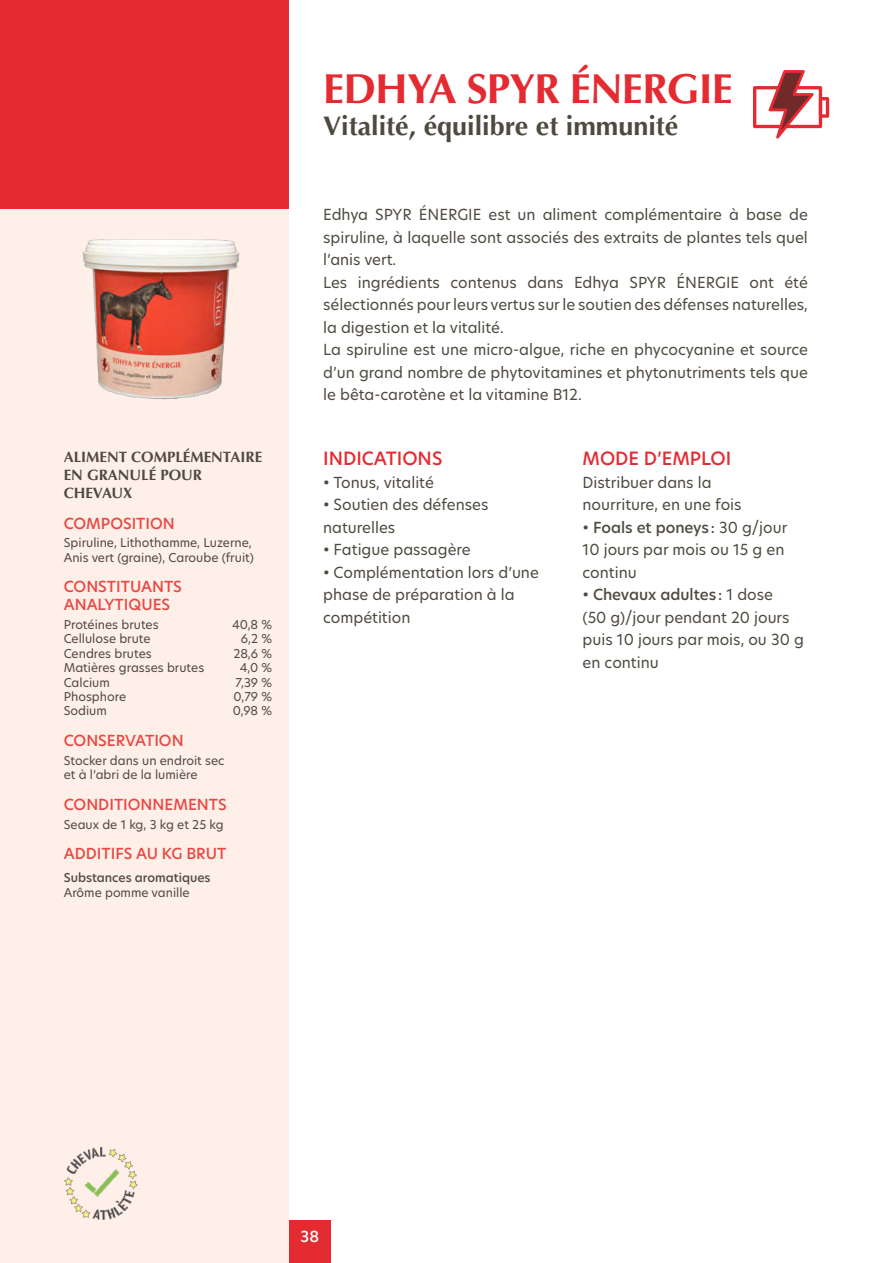
<style>
.page{position:relative;width:893px;height:1263px;background:#fff}
.page>*{position:absolute;margin:0;border:0;box-sizing:border-box;transform-origin:0 0}
.t1{font:700 42px "Optima LT Std";letter-spacing:-.02em;color:#e42b32}
.t2{font:700 27px "Optima LT Std";color:#4e4a40}
.t3{font:500 18px "New Hero";color:#e42b32}
.t4{font:15px/22.5px "New Hero";color:#4e4a40}
.t5{font:500 15px/18px "New Hero";color:#e84742}
.t6{font:700 15px/18px "Optima LT Std";color:#4e4a40}
.t7{font:500 15px "New Hero";color:#fff}
.t8{font:12px/14.4px "New Hero";color:#4e4a40}
.t9{font:500 12px "New Hero";color:#4e4a40}
.s1{font-weight:500}
</style>
<div class="page">
<div style="left:0;top:208px;width:289px;height:1055px;background:#feefe8"></div>
<div style="left:0;top:0;width:289px;height:208px;background:#e42b32"></div>
<div style="left:289px;top:1220px;width:42px;height:43px;background:#e42b32"></div>
<img style="left:82px;top:239px;width:158px;height:161px">
<img style="left:64px;top:1147px;width:74px;height:73px">
<svg style="left:753px;top:70px;width:76px;height:69px"></svg>
<p class="t6" style="left:64px;top:448px;width:200px">ALIMENT COMPLÉMENTAIRE<br>EN GRANULÉ POUR<br>CHEVAUX</p>
<p class="t5" style="left:64px;top:514px;width:113px">COMPOSITION</p>
<p class="t8" style="left:64px;top:535px;width:192px">Spiruline, Lithothamme, Luzerne,<br>Anis vert (graine), Caroube (fruit)</p>
<p class="t5" style="left:64px;top:578px;width:120px">CONSTITUANTS<br>ANALYTIQUES</p>
<p class="t8" style="left:64px;top:617px;width:96px">Protéines brutes</p>
<p class="t8" style="left:232px;top:617px;width:42px">40,8 %</p>
<p class="t8" style="left:64px;top:632px;width:88px">Cellulose brute</p>
<p class="t8" style="left:241px;top:632px;width:33px">6,2 %</p>
<p class="t8" style="left:64px;top:646px;width:89px">Cendres brutes</p>
<p class="t8" style="left:233px;top:646px;width:40px">28,6 %</p>
<p class="t8" style="left:64px;top:660px;width:142px">Matières grasses brutes</p>
<p class="t8" style="left:240px;top:660px;width:34px">4,0 %</p>
<p class="t8" style="left:64px;top:675px;width:48px">Calcium</p>
<p class="t8" style="left:236px;top:675px;width:38px">7,39 %</p>
<p class="t8" style="left:64px;top:689px;width:64px">Phosphore</p>
<p class="t8" style="left:234px;top:689px;width:40px">0,79 %</p>
<p class="t8" style="left:64px;top:704px;width:45px">Sodium</p>
<p class="t8" style="left:233px;top:704px;width:41px">0,98 %</p>
<p class="t5" style="left:64px;top:731px;width:121px">CONSERVATION</p>
<p class="t8" style="left:64px;top:753px;width:162px">Stocker dans un endroit sec et à l’abri de la lumière</p>
<p class="t5" style="left:64px;top:795px;width:164px">CONDITIONNEMENTS</p>
<p class="t8" style="left:64px;top:817px;width:161px">Seaux de 1 kg, 3 kg et 25 kg</p>
<p class="t5" style="left:64px;top:845px;width:164px">ADDITIFS AU KG BRUT</p>
<p class="t9" style="left:64px;top:870px;width:148px">Substances aromatiques</p>
<p class="t8" style="left:64px;top:885px;width:127px">Arôme pomme vanille</p>
<h1 class="t1" style="left:323px;top:64px;width:411px">EDHYA SPYR ÉNERGIE</h1>
<h2 class="t2" style="left:323px;top:111px;width:357px">Vitalité, équilibre et immunité</h2>
<p class="t4" style="left:323px;top:203px;width:486px">Edhya SPYR ÉNERGIE est un aliment complémentaire à base de spiruline, à laquelle sont associés des extraits de plantes tels quel l’anis vert.<br>Les ingrédients contenus dans Edhya SPYR ÉNERGIE ont été sélectionnés pour leurs vertus sur le soutien des défenses naturelles, la digestion et la vitalité.<br>La spiruline est une micro-algue, riche en phycocyanine et source d’un grand nombre de phytovitamines et phytonutriments tels que le bêta-carotène et la vitamine B12.</p>
<p class="t3" style="left:323px;top:446px;width:121px">INDICATIONS</p>
<p class="t4" style="left:323px;top:471px;width:112px">• Tonus, vitalité</p>
<p class="t4" style="left:323px;top:493px;width:167px">• Soutien des défenses naturelles</p>
<p class="t4" style="left:323px;top:538px;width:149px">• Fatigue passagère</p>
<p class="t4" style="left:323px;top:561px;width:217px">• Complémentation lors d’une phase de préparation à la compétition</p>
<p class="t3" style="left:583px;top:446px;width:150px">MODE D’EMPLOI</p>
<p class="t4" style="left:583px;top:471px;width:161px">Distribuer dans la nourriture, en une fois</p>
<p class="t4" style="left:583px;top:516px;width:206px">• <span class="s1">Foals et poneys:</span> 30 g/jour<br>10 jours par mois ou 15 g en continu</p>
<p class="t4" style="left:583px;top:583px;width:223px">• <span class="s1">Chevaux adultes:</span> 1 dose<br>(50 g)/jour pendant 20 jours puis 10 jours par mois, ou 30 g en continu</p>
<p class="t7" style="left:301px;top:1226px;width:20px">38</p>
</div>
